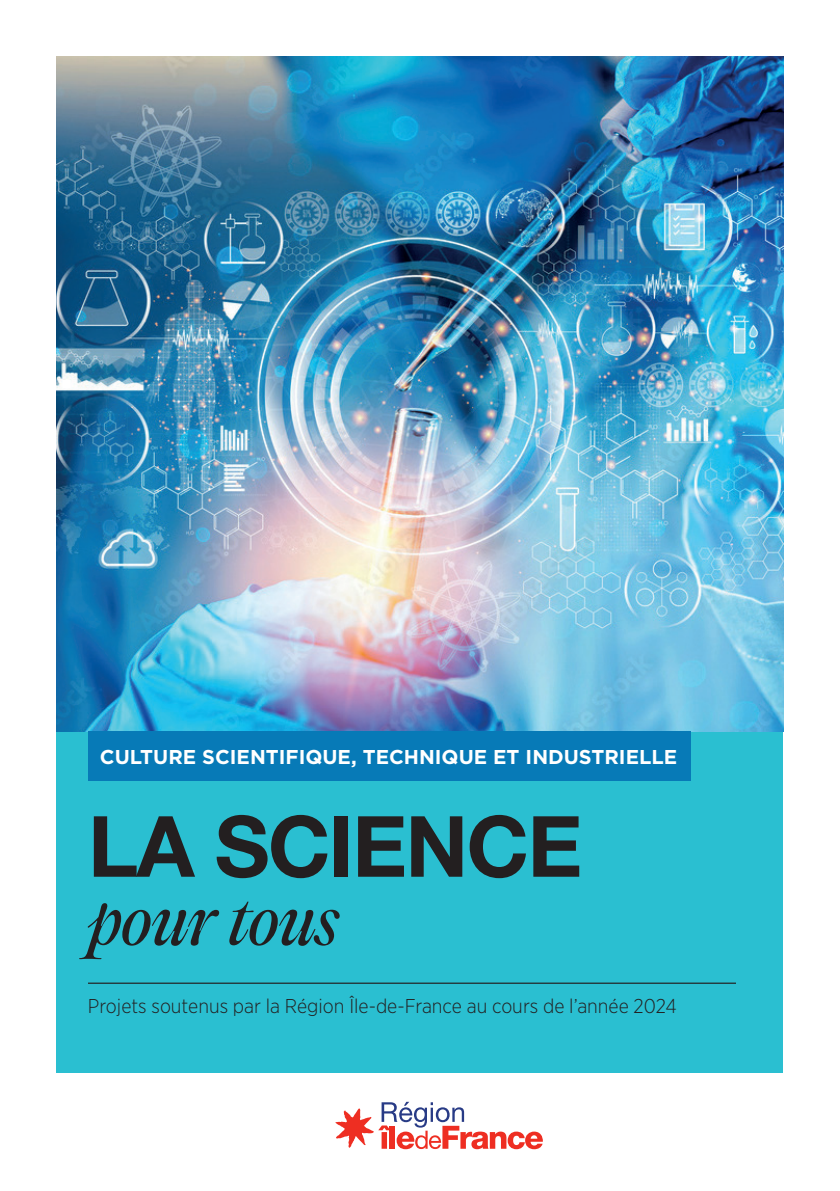
<style>
.page{position:relative;width:840px;height:1191px;background:#fff}
.page>*{position:absolute;margin:0;border:0;box-sizing:border-box;transform-origin:0 0}
.t1{font:700 84.6px "Helvetica Neue LT Std";letter-spacing:-.02em;color:#231f20}
.t2{font:italic 64px "PP Editorial Old";letter-spacing:-.005em;color:#231f20}
.t3{font:300 20px "Gotham Narrow";color:#231f20}
.t4{font:700 20px "Gotham";color:#fff}
</style>
<div class="page">
<div style="left:57px;top:731px;width:725px;height:341px;background:#2abfd1"></div>
<hr style="left:88px;top:982px;width:647px;height:1px;background:#231f20">
<img style="left:57px;top:57px;width:725px;height:674px">
<div style="left:88px;top:731px;width:602px;height:50px;background:#077ab7"></div>
<svg style="left:335px;top:1101px;width:207px;height:48px"></svg>
<p class="t4" style="left:100px;top:744px;width:578px">CULTURE SCIENTIFIQUE, TECHNIQUE ET INDUSTRIELLE</p>
<h1 class="t1" style="left:88px;top:794px;width:495px">LA SCIENCE</h1>
<h2 class="t2" style="left:88px;top:876px;width:251px">pour tous</h2>
<p class="t3" style="left:88px;top:994px;width:590px">Projets soutenus par la Région Île-de-France au cours de l’année 2024</p>
</div>
